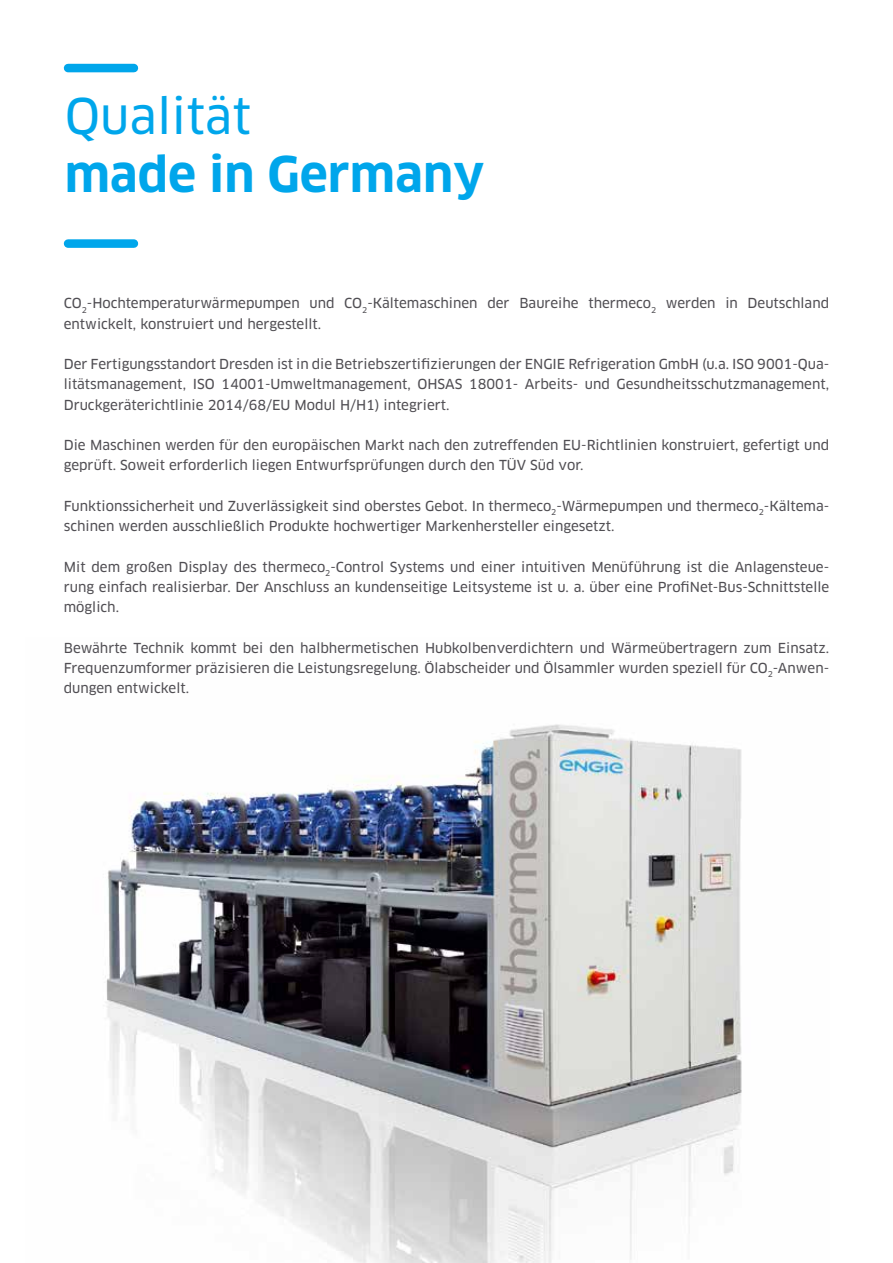
<style>
.page{position:relative;width:893px;height:1263px;background:#fff}
.page>*{position:absolute;margin:0;border:0;box-sizing:border-box;transform-origin:0 0}
.t1{font:700 48px "Clan Pro";color:#00a6eb}
.t2{font:48px "Clan Pro News";color:#00a6eb}
.t3{font:13.5px/20.2px "Clan Pro News";color:#504e53}
</style>
<div class="page">
<div style="left:68px;top:64px;width:66px;height:8px;background:#00a6eb"></div>
<div style="left:68px;top:239px;width:66px;height:9px;background:#00a6eb"></div>
<img style="left:105px;top:724px;width:637px;height:539px">
<h1 class="t2" style="left:65px;top:88px;width:188px">Qualität</h1>
<h1 class="t1" style="left:65px;top:146px;width:421px">made in Germany</h1>
<p class="t3" style="left:64px;top:293px;width:767px">CO<sub>2</sub>-Hochtemperaturwärmepumpen und CO<sub>2</sub>-Kältemaschinen der Baureihe thermeco<sub>2</sub> werden in Deutschland entwickelt, konstruiert und hergestellt.</p>
<p class="t3" style="left:64px;top:354px;width:767px;text-align:justify">Der Fertigungsstandort Dresden ist in die Betriebszertifizierungen der ENGIE Refrigeration GmbH (u.a. ISO 9001-Qua&shy;litätsmanagement, ISO 14001-Umweltmanagement, OHSAS 18001- Arbeits- und Gesundheitsschutzmanagement, Druckgeräterichtlinie 2014/68/EU Modul H/H1) integriert.</p>
<p class="t3" style="left:64px;top:435px;width:767px">Die Maschinen werden für den europäischen Markt nach den zutreffenden EU-Richtlinien konstruiert, gefertigt und geprüft. Soweit erforderlich liegen Entwurfsprüfungen durch den TÜV Süd vor.</p>
<p class="t3" style="left:64px;top:496px;width:767px">Funktionssicherheit und Zuverlässigkeit sind oberstes Gebot. In thermeco<sub>2</sub>-Wärmepumpen und thermeco<sub>2</sub>-Kältema&shy;schinen werden ausschließlich Produkte hochwertiger Markenhersteller eingesetzt.</p>
<p class="t3" style="left:64px;top:557px;width:767px;text-align:justify">Mit dem großen Display des thermeco<sub>2</sub>-Control Systems und einer intuitiven Menüführung ist die Anlagensteue&shy;rung einfach realisierbar. Der Anschluss an kundenseitige Leitsysteme ist u. a. über eine ProfiNet-Bus-Schnittstelle möglich.</p>
<p class="t3" style="left:64px;top:638px;width:767px;text-align:justify">Bewährte Technik kommt bei den halbhermetischen Hubkolbenverdichtern und Wärmeübertragern zum Einsatz.<br>Frequenzumformer präzisieren die Leistungsregelung. Ölabscheider und Ölsammler wurden speziell für CO<sub>2</sub>-Anwen&shy;dungen entwickelt.</p>
</div>
